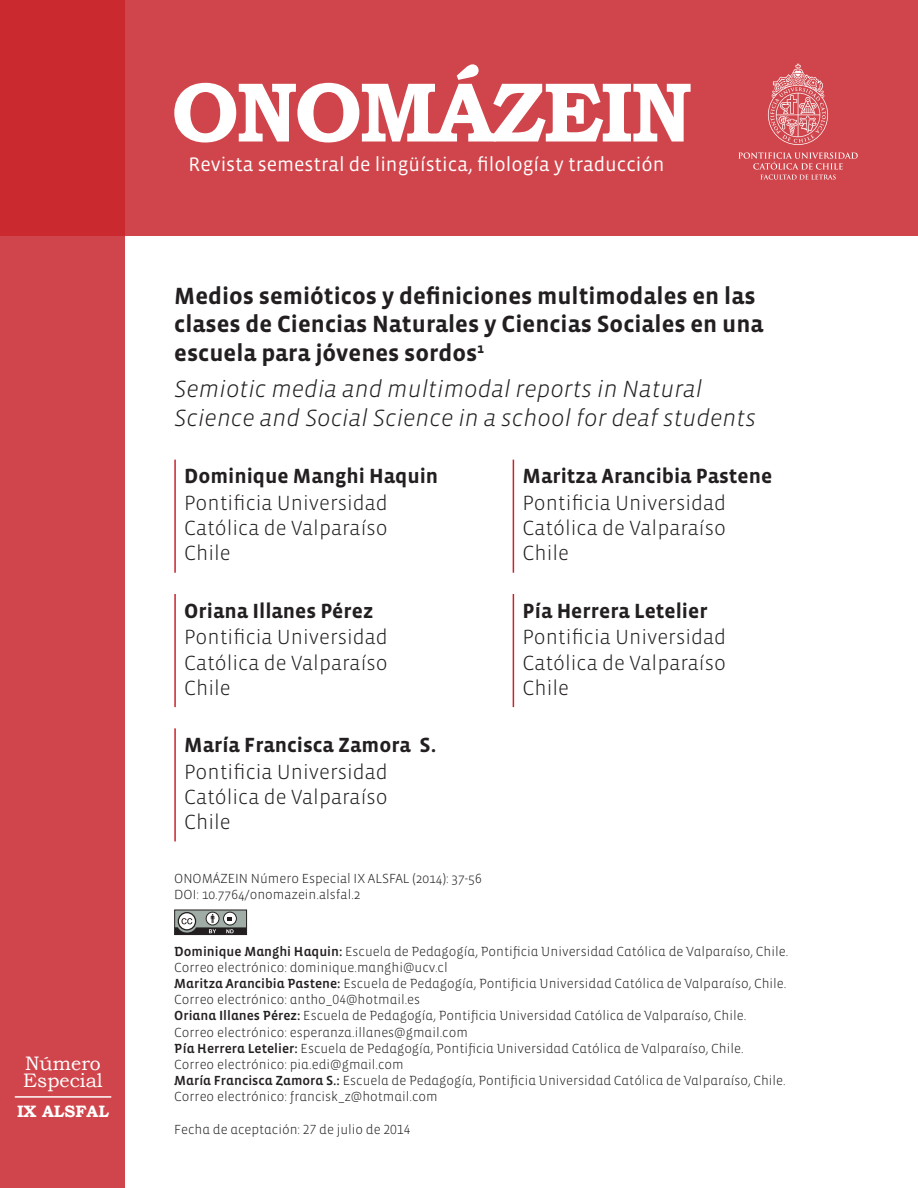
<style>
.page{position:relative;width:918px;height:1188px;background:#fff}
.page>*{position:absolute;margin:0;border:0;box-sizing:border-box;transform-origin:0 0}
.t1{font:700 24px/28.8px "Vista Sans";color:#231f20}
.t2{font:italic 300 24px/28.8px "Vista Sans";color:#231f20}
.t3{font:300 21px "Vista Sans";color:#231f20}
.t4{font:700 21px "Vista Sans";color:#231f20}
.t5{font:19.95px "Vista Sans";color:#fff}
.t6{font:19.5px "Bookman Old Style";color:#fff}
.t7{font:700 16.5px "Bookman Old Style";color:#fff}
.t8{font:300 13.5px "Vista Sans Alt";color:#231f20}
.t9{font:300 13.5px "Vista Sans";color:#231f20}
.s1{font-family:"Vista Sans Alt Med";font-weight:400}
</style>
<div class="page">
<div style="left:175px;top:910px;width:72px;height:25px;background:#a0ada6"></div>
<div style="left:174px;top:910px;width:73px;height:25px;border:1px solid #231f20"></div>
<div style="left:178px;top:912px;width:18px;height:19px;border:1px solid #231f20;border-radius:50%"></div>
<div style="left:206px;top:912px;width:13px;height:13px;border:1px solid #231f20;border-radius:50%"></div>
<div style="left:223px;top:912px;width:14px;height:13px;border:1px solid #231f20;border-radius:50%"></div>
<svg style="left:175px;top:914px;width:71px;height:21px"></svg>
<hr style="left:174px;top:460px;width:2px;height:113px;background:#c8242b">
<hr style="left:174px;top:594px;width:2px;height:113px;background:#c8242b">
<hr style="left:174px;top:728px;width:2px;height:113px;background:#c8242b">
<hr style="left:513px;top:460px;width:1px;height:113px;background:#c8242b">
<hr style="left:513px;top:594px;width:1px;height:113px;background:#c8242b">
<div style="left:0;top:0;width:918px;height:236px;background:#d0454b"></div>
<svg style="left:174px;top:64px;width:517px;height:79px"></svg>
<svg style="left:738px;top:152px;width:120px;height:28px"></svg>
<svg style="left:768px;top:64px;width:60px;height:81px"></svg>
<div style="left:0;top:0;width:125px;height:1188px;background:linear-gradient(to bottom,#cb3238,#d24d53)"></div>
<hr style="left:15px;top:1096px;width:96px;height:2px;background:#fff">
<p class="t6" style="left:25px;top:1051px;width:77px">Número</p>
<p class="t6" style="left:23px;top:1068px;width:81px">Especial</p>
<p class="t7" style="left:17px;top:1099px;width:94px">IX ALSFAL</p>
<p class="t5" style="left:189px;top:154px;width:477px">Revista semestral de lingüística, filología y traducción</p>
<p class="t1" style="left:174px;top:282px;width:591px">Medios semióticos y definiciones multimodales en las clases de Ciencias Naturales y Ciencias Sociales en una escuela para jóvenes sordos<sup>1</sup></p>
<p class="t2" style="left:174px;top:375px;width:583px">Semiotic media and multimodal reports in Natural<br>Science and Social Science in a school for deaf students</p>
<p class="t4" style="left:184px;top:466px;width:256px">Dominique Manghi Haquin</p>
<p class="t3" style="left:184px;top:492px;width:205px">Pontificia Universidad</p>
<p class="t3" style="left:184px;top:518px;width:205px">Católica de Valparaíso</p>
<p class="t3" style="left:184px;top:543px;width:48px">Chile</p>
<p class="t4" style="left:184px;top:600px;width:191px">Oriana Illanes Pérez</p>
<p class="t3" style="left:184px;top:627px;width:205px">Pontificia Universidad</p>
<p class="t3" style="left:184px;top:652px;width:205px">Católica de Valparaíso</p>
<p class="t3" style="left:184px;top:677px;width:48px">Chile</p>
<p class="t4" style="left:184px;top:734px;width:254px">María Francisca Zamora S.</p>
<p class="t3" style="left:184px;top:761px;width:205px">Pontificia Universidad</p>
<p class="t3" style="left:184px;top:786px;width:205px">Católica de Valparaíso</p>
<p class="t3" style="left:184px;top:811px;width:48px">Chile</p>
<p class="t9" style="left:174px;top:871px;width:309px">ONOMÁZEIN Número Especial IX ALSFAL (2014): 37-56</p>
<p class="t9" style="left:174px;top:888px;width:188px">DOI: 10.7764/onomazein.alsfal.2</p>
<p class="t4" style="left:523px;top:466px;width:251px">Maritza Arancibia Pastene</p>
<p class="t3" style="left:523px;top:492px;width:205px">Pontificia Universidad</p>
<p class="t3" style="left:523px;top:518px;width:205px">Católica de Valparaíso</p>
<p class="t3" style="left:523px;top:543px;width:48px">Chile</p>
<p class="t4" style="left:523px;top:600px;width:187px">Pía Herrera Letelier</p>
<p class="t3" style="left:523px;top:627px;width:205px">Pontificia Universidad</p>
<p class="t3" style="left:523px;top:652px;width:205px">Católica de Valparaíso</p>
<p class="t3" style="left:523px;top:677px;width:48px">Chile</p>
<p class="t8" style="left:174px;top:944px;width:615px"><span class="s1">Dominique Manghi Haquin:</span> Escuela de Pedagogía, Pontificia Universidad Católica de Valparaíso, Chile.</p>
<p class="t8" style="left:174px;top:960px;width:275px">Correo electrónico: dominique.manghi@ucv.cl</p>
<p class="t8" style="left:174px;top:977px;width:614px"><span class="s1">Maritza Arancibia Pastene:</span> Escuela de Pedagogía, Pontificia Universidad Católica de Valparaíso, Chile.</p>
<p class="t8" style="left:174px;top:993px;width:247px">Correo electrónico: antho_04@hotmail.es</p>
<p class="t8" style="left:174px;top:1009px;width:574px"><span class="s1">Oriana Illanes Pérez:</span> Escuela de Pedagogía, Pontificia Universidad Católica de Valparaíso, Chile.</p>
<p class="t8" style="left:174px;top:1025px;width:295px">Correo electrónico: esperanza.illanes@gmail.com</p>
<p class="t8" style="left:174px;top:1041px;width:571px"><span class="s1">Pía Herrera Letelier:</span> Escuela de Pedagogía, Pontificia Universidad Católica de Valparaíso, Chile.</p>
<p class="t8" style="left:174px;top:1058px;width:231px">Correo electrónico: pia.edi@gmail.com</p>
<p class="t8" style="left:174px;top:1074px;width:613px"><span class="s1">María Francisca Zamora S.:</span> Escuela de Pedagogía, Pontificia Universidad Católica de Valparaíso, Chile.</p>
<p class="t8" style="left:174px;top:1090px;width:265px">Correo electrónico: francisk_z@hotmail.com</p>
<p class="t8" style="left:174px;top:1122px;width:238px">Fecha de aceptación: 27 de julio de 2014</p>
</div>
